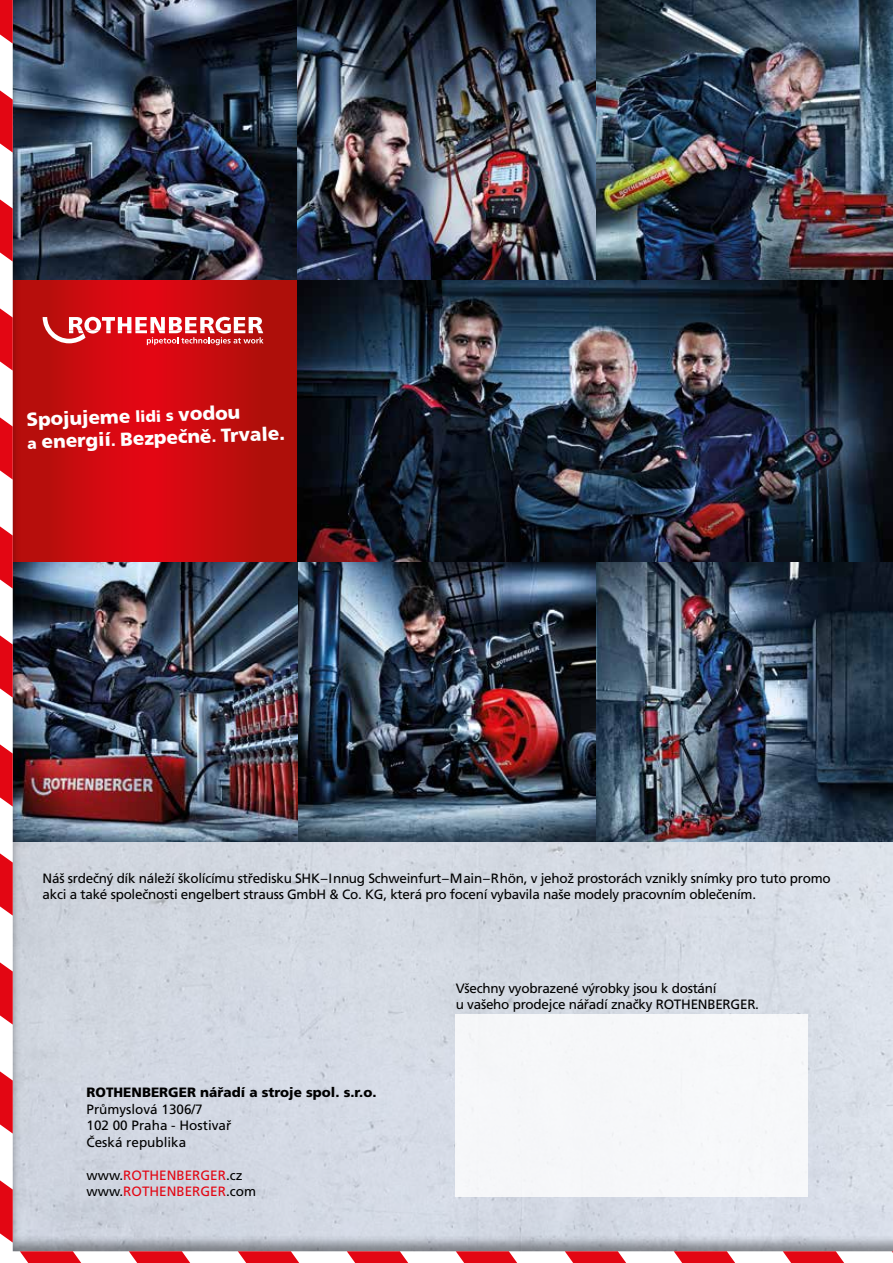
<style>
.page{position:relative;width:893px;height:1263px;background:#fff}
.page>*{position:absolute;margin:0;border:0;box-sizing:border-box;transform-origin:0 0}
.t1{font:900 18.9px/22.6px "Frutiger CE";color:#fff}
.t2{font:13.5px/16.5px "Frutiger CE";letter-spacing:-.02em;color:#000}
.t3{font:13.5px/16.5px "Frutiger CE";color:#000}
.t4{font:900 13.5px "Frutiger CE";color:#000}
.t5{font:13.5px "Frutiger CE";color:#e30613}
.s1{font-size:15.6px}
.s2{color:#000}
</style>
<div class="page">
<img style="left:12px;top:0;width:881px;height:1263px">
<svg style="left:0;top:0;width:13px;height:44px"></svg>
<svg style="left:0;top:90px;width:13px;height:63px"></svg>
<svg style="left:0;top:199px;width:13px;height:63px"></svg>
<svg style="left:0;top:308px;width:13px;height:63px"></svg>
<svg style="left:0;top:417px;width:13px;height:63px"></svg>
<svg style="left:0;top:526px;width:13px;height:63px"></svg>
<svg style="left:0;top:635px;width:13px;height:63px"></svg>
<svg style="left:0;top:744px;width:13px;height:62px"></svg>
<svg style="left:0;top:853px;width:13px;height:62px"></svg>
<svg style="left:0;top:962px;width:13px;height:62px"></svg>
<svg style="left:0;top:1071px;width:13px;height:62px"></svg>
<svg style="left:0;top:1180px;width:13px;height:62px"></svg>
<svg style="left:783px;top:1251px;width:61px;height:12px"></svg>
<svg style="left:674px;top:1251px;width:61px;height:12px"></svg>
<svg style="left:565px;top:1251px;width:61px;height:12px"></svg>
<svg style="left:456px;top:1251px;width:61px;height:12px"></svg>
<svg style="left:347px;top:1251px;width:61px;height:12px"></svg>
<svg style="left:238px;top:1251px;width:61px;height:12px"></svg>
<svg style="left:129px;top:1251px;width:61px;height:12px"></svg>
<svg style="left:20px;top:1251px;width:61px;height:12px"></svg>
<h1 class="t1" style="left:26px;top:408px;width:259px;rotate:-2deg">Spojujeme <span class="s1">lidi s</span> vodou<br><span class="s1">a</span> energií<span class="s1">.</span> Bezpečně<span class="s1">.</span> Trvale.</h1>
<p class="t2" style="left:43px;top:870px;width:790px">Náš srdečný dík náleží školícímu středisku SHK–Innug Schweinfurt–Main–Rhön, v jehož prostorách vznikly snímky pro tuto promo akci a také společnosti engelbert strauss GmbH &amp; Co. KG, která pro focení vybavila naše modely pracovním oblečením.</p>
<p class="t4" style="left:87px;top:1085px;width:292px">ROTHENBERGER nářadí a stroje spol. s.r.o.</p>
<p class="t3" style="left:87px;top:1101px;width:146px">Průmyslová 1306/7<br>102 00 Praha - Hostivař<br>Česká republika</p>
<p class="t5" style="left:87px;top:1167px;width:47px"><span class="s2">www.</span>rothenberger</p>
<p class="t2" style="left:226px;top:1167px;width:18px">.cz</p>
<p class="t5" style="left:87px;top:1184px;width:47px"><span class="s2">www.</span>rothenberger</p>
<p class="t2" style="left:226px;top:1183px;width:31px">.com</p>
<p class="t2" style="left:456px;top:980px;width:305px">Všechny vyobrazené výrobky jsou k dostání<br>u vašeho prodejce nářadí značky ROTHENBERGER.</p>
</div>
